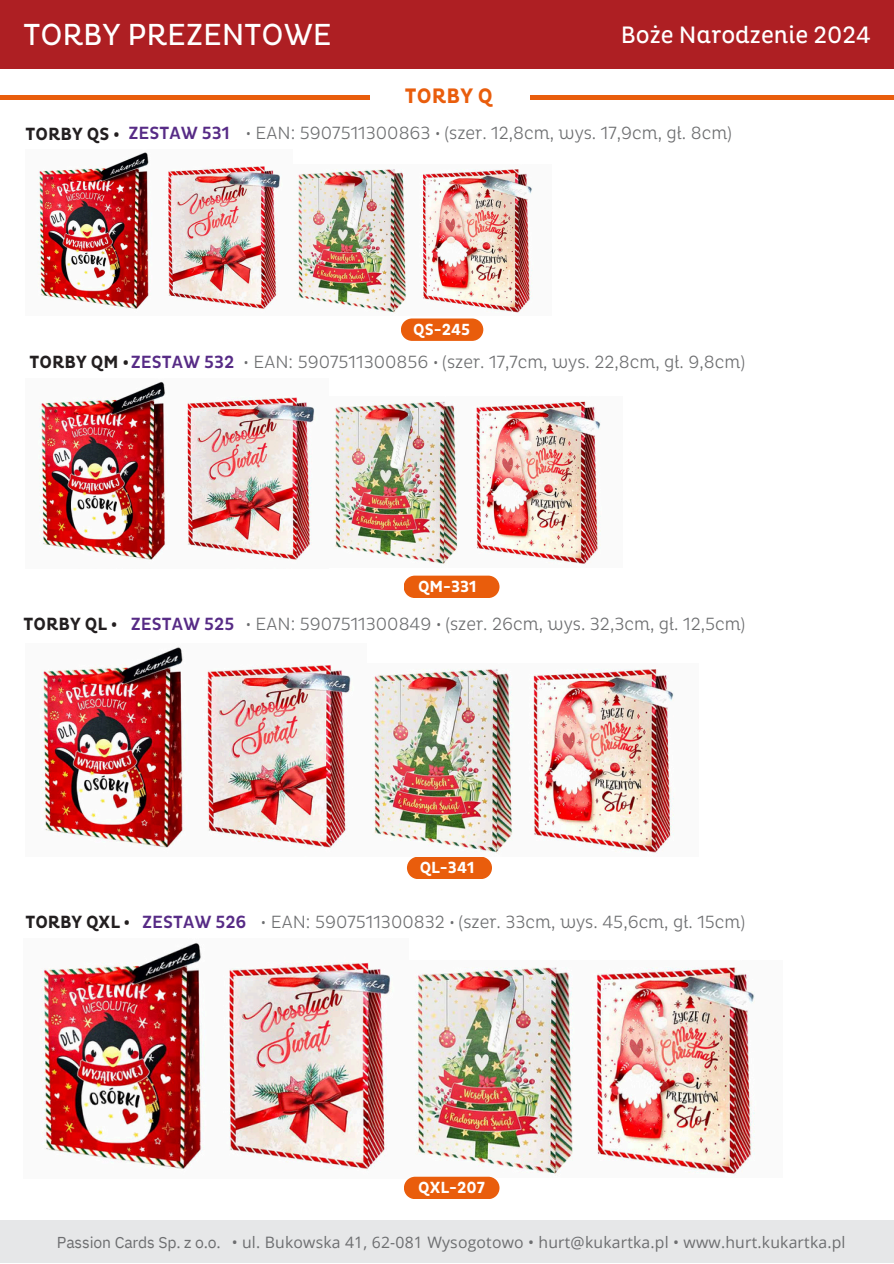
<style>
.page{position:relative;width:894px;height:1264px;background:#fff}
.page>*{position:absolute;margin:0;border:0;box-sizing:border-box;transform-origin:0 0}
.t1{font:31.05px "Pluto Cond";color:#fff}
.t2{font:24.15px "Pluto Cond";color:#fff}
.t3{font:700 21.3px "Pluto Cond";letter-spacing:.01em;color:#e95d0c}
.t4{font:300 18px "Pluto Cond";color:#6d6e70}
.t5{font:500 18px "Pluto Cond";color:#572b86}
.t6{font:700 18px "Pluto Cond";letter-spacing:.005em;color:#231f20}
.t7{font:700 16.35px "Pluto Cond";color:#fff}
.t8{font:15.75px "Open Sans";letter-spacing:.015em;color:#6d6e70}
.t9{font:15.75px "IBM Plex Sans";letter-spacing:-.01em;color:#6d6e70}
.s1{font-weight:700;color:#231f20}
</style>
<div class="page">
<div style="left:0;top:1220px;width:893px;height:42px;background:#e6e7e8"></div>
<svg style="left:407px;top:857px;width:85px;height:22px;background:#ea6518"></svg>
<svg style="left:404px;top:575px;width:95px;height:23px;background:#ea681c"></svg>
<hr style="left:64px;top:95px;width:306px;height:4px;background:#e95d0c">
<hr style="left:530px;top:95px;width:302px;height:4px;background:#e95d0c">
<hr style="left:591px;top:95px;width:302px;height:4px;background:#e95d0c">
<hr style="left:0;top:95px;width:306px;height:4px;background:#e95d0c">
<img style="left:41px;top:646px;width:310px;height:202px">
<img style="left:372px;top:669px;width:302px;height:185px">
<svg style="left:401px;top:318px;width:82px;height:23px;background:#ea691f"></svg>
<img style="left:37px;top:152px;width:244px;height:157px">
<img style="left:296px;top:169px;width:237px;height:145px">
<img style="left:41px;top:942px;width:350px;height:228px">
<img style="left:415px;top:967px;width:340px;height:209px">
<svg style="left:404px;top:1176px;width:95px;height:23px;background:#ea681e"></svg>
<img style="left:39px;top:381px;width:276px;height:179px">
<img style="left:333px;top:401px;width:268px;height:164px">
<div style="left:0;top:1px;width:893px;height:68px;background:#ae1f23"></div>
<p class="t1" style="left:23px;top:16px;width:310px">TORBY PREZENTOWE</p>
<p class="t2" style="left:620px;top:21px;width:251px">Boże Narodzenie 2024</p>
<h4 class="t3" style="left:405px;top:84px;width:89px">TORBY Q</h4>
<h5 class="t6" style="left:25px;top:123px;width:96px">TORBY QS •</h5>
<p class="t5" style="left:128px;top:122px;width:103px">ZESTAW 531</p>
<p class="t4" style="left:245px;top:122px;width:488px">• EAN: 5907511300863 • (szer. 12,8cm, wys. 17,9cm, gł. 8cm)</p>
<h4 class="t7" style="left:413px;top:320px;width:58px">QS-245</h4>
<p class="t5" style="left:29px;top:352px;width:206px"><span class="s1">TORBY QM •</span>ZESTAW 532</p>
<h3 class="t4" style="left:243px;top:352px;width:503px">• EAN: 5907511300856 • (szer. 17,7cm, wys. 22,8cm, gł. 9,8cm)</h3>
<h2 class="t7" style="left:418px;top:577px;width:60px">QM-331</h2>
<h4 class="t6" style="left:23px;top:613px;width:95px">TORBY QL •</h4>
<h4 class="t5" style="left:131px;top:613px;width:105px">ZESTAW 525</h4>
<h5 class="t4" style="left:245px;top:613px;width:501px">• EAN: 5907511300849 • (szer. 26cm, wys. 32,3cm, gł. 12,5cm)</h5>
<h1 class="t7" style="left:419px;top:858px;width:56px">QL-341</h1>
<p class="t6" style="left:25px;top:911px;width:106px">TORBY QXL •</p>
<p class="t5" style="left:142px;top:911px;width:106px">ZESTAW 526</p>
<h3 class="t4" style="left:261px;top:911px;width:486px">• EAN: 5907511300832 • (szer. 33cm, wys. 45,6cm, gł. 15cm)</h3>
<p class="t7" style="left:418px;top:1178px;width:68px">QXL-207</p>
<h4 class="t9" style="left:57px;top:1231px;width:165px">Passion Cards Sp. z o.o.</h4>
<h5 class="t8" style="left:231px;top:1231px;width:615px">• ul. Bukowska 41, 62-081 Wysogotowo • hurt@kukartka.pl • www.hurt.kukartka.pl</h5>
</div>
